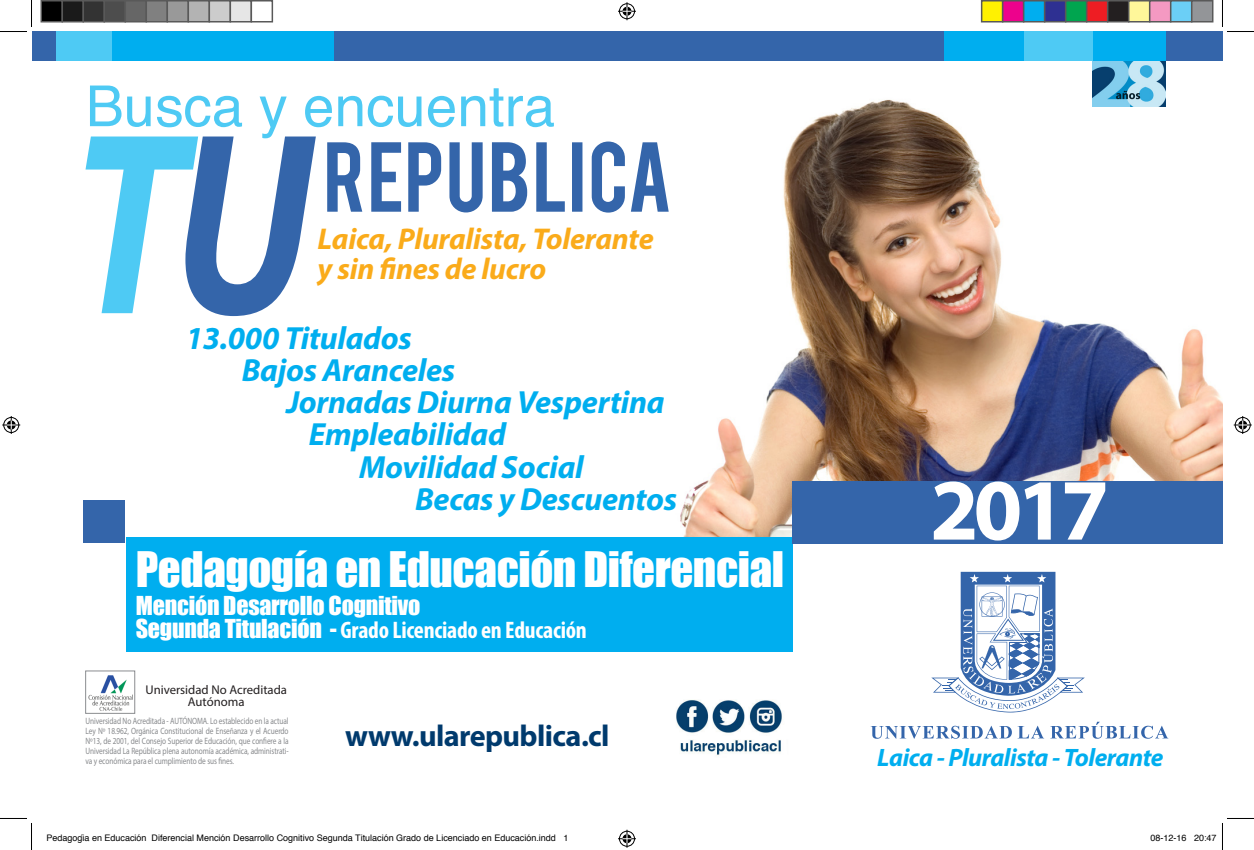
<style>
.page{position:relative;width:1254px;height:850px;background:#fff}
.page>*{position:absolute;margin:0;border:0;box-sizing:border-box;transform-origin:0 0}
.t1{font:45px "Impact";letter-spacing:-.01em;color:#fff}
.t2{font:italic 700 32.1px "Myriad Pro";letter-spacing:-.01em;color:#00aeef}
.t3{font:italic 700 30.15px "Myriad Pro";letter-spacing:-.01em;color:#faab1a}
.t4{font:700 30.15px "Myriad Pro";letter-spacing:-.02em;color:#003a6d}
.t5{font:italic 700 25.2px "Myriad Pro";letter-spacing:-.02em;color:#00aeef}
.t6{font:700 condensed 24px "Myriad Pro";letter-spacing:-.01em;color:#fff}
.t7{font:24px "Impact";letter-spacing:-.01em;color:#fff}
.t8{font:12.75px "Myriad Pro";color:#231f20}
.t9{font:9.15px/10.1px "Myriad Pro";letter-spacing:-.01em;color:#87898c;text-align:justify;scale:.8 1}
.t10{font:9px "Helvetica";color:#000}
.s1{font-family:"Impact";font-weight:400;font-stretch:normal}
</style>
<div class="page">
<img style="left:668px;top:99px;width:554px;height:438px">
<div style="left:126px;top:537px;width:666px;height:115px;background:#00aeef"></div>
<div style="left:84px;top:500px;width:41px;height:43px;background:#3465aa"></div>
<div style="left:792px;top:481px;width:430px;height:62px;background:#3465aa"></div>
<svg style="left:933px;top:481px;width:172px;height:59px"></svg>
<img style="left:1092px;top:61px;width:74px;height:45px">
<div style="left:32px;top:32px;width:1190px;height:29px;background:#3465aa"></div>
<div style="left:944px;top:32px;width:222px;height:29px;background:#00aeef"></div>
<div style="left:1024px;top:32px;width:68px;height:29px;background:#4ecaf4"></div>
<div style="left:112px;top:32px;width:222px;height:29px;background:#00aeef"></div>
<div style="left:57px;top:32px;width:55px;height:29px;background:#4ecaf4"></div>
<svg style="left:870px;top:725px;width:174px;height:13px"></svg>
<svg style="left:1050px;top:721px;width:118px;height:17px"></svg>
<svg style="left:931px;top:572px;width:153px;height:140px"></svg>
<img style="left:88px;top:675px;width:45px;height:36px">
<img style="left:676px;top:700px;width:107px;height:56px">
<svg style="left:86px;top:85px;width:582px;height:231px"></svg>
<svg style="left:0;top:0;width:32px;height:32px"></svg>
<svg style="left:0;top:818px;width:32px;height:32px"></svg>
<svg style="left:1222px;top:0;width:32px;height:32px"></svg>
<svg style="left:1222px;top:818px;width:32px;height:32px"></svg>
<svg style="left:618px;top:2px;width:18px;height:18px"></svg>
<svg style="left:618px;top:829px;width:18px;height:18px"></svg>
<svg style="left:2px;top:416px;width:18px;height:18px"></svg>
<svg style="left:1233px;top:416px;width:18px;height:18px"></svg>
<div style="left:41px;top:1px;width:21px;height:21px;background:#000"></div>
<div style="left:40px;top:0;width:23px;height:22px;border:2px solid #595959"></div>
<div style="left:62px;top:1px;width:21px;height:21px;background:#1a1a1a"></div>
<div style="left:62px;top:0;width:22px;height:22px;border:2px solid #595959"></div>
<div style="left:83px;top:1px;width:21px;height:21px;background:#333"></div>
<div style="left:82px;top:0;width:23px;height:22px;border:2px solid #595959"></div>
<div style="left:104px;top:1px;width:21px;height:21px;background:#4d4d4d"></div>
<div style="left:104px;top:0;width:22px;height:22px;border:2px solid #595959"></div>
<div style="left:125px;top:1px;width:21px;height:21px;background:#666"></div>
<div style="left:124px;top:0;width:23px;height:22px;border:2px solid #595959"></div>
<div style="left:146px;top:1px;width:21px;height:21px;background:#808080"></div>
<div style="left:146px;top:0;width:22px;height:22px;border:2px solid #595959"></div>
<div style="left:167px;top:1px;width:21px;height:21px;background:#999"></div>
<div style="left:166px;top:0;width:23px;height:22px;border:2px solid #595959"></div>
<div style="left:188px;top:1px;width:21px;height:21px;background:#b3b3b3"></div>
<div style="left:188px;top:0;width:22px;height:22px;border:2px solid #595959"></div>
<div style="left:209px;top:1px;width:21px;height:21px;background:#ccc"></div>
<div style="left:208px;top:0;width:23px;height:22px;border:2px solid #595959"></div>
<div style="left:230px;top:1px;width:21px;height:21px;background:#e6e6e6"></div>
<div style="left:230px;top:0;width:22px;height:22px;border:2px solid #595959"></div>
<div style="left:250px;top:0;width:23px;height:22px;border:2px solid #595959"></div>
<div style="left:981px;top:1px;width:21px;height:21px;background:#fff101"></div>
<div style="left:981px;top:0;width:22px;height:22px;border:2px solid #595959"></div>
<div style="left:1002px;top:1px;width:21px;height:21px;background:#ed028c"></div>
<div style="left:1002px;top:0;width:22px;height:22px;border:2px solid #595959"></div>
<div style="left:1023px;top:1px;width:21px;height:21px;background:#00aeef"></div>
<div style="left:1023px;top:0;width:22px;height:22px;border:2px solid #595959"></div>
<div style="left:1044px;top:1px;width:21px;height:21px;background:#2e3092"></div>
<div style="left:1044px;top:0;width:22px;height:22px;border:2px solid #595959"></div>
<div style="left:1065px;top:1px;width:21px;height:21px;background:#00a54f"></div>
<div style="left:1065px;top:0;width:22px;height:22px;border:2px solid #595959"></div>
<div style="left:1086px;top:1px;width:21px;height:21px;background:#ee1d23"></div>
<div style="left:1086px;top:0;width:22px;height:22px;border:2px solid #595959"></div>
<div style="left:1107px;top:1px;width:21px;height:21px;background:#231f20"></div>
<div style="left:1107px;top:0;width:22px;height:22px;border:2px solid #595959"></div>
<div style="left:1128px;top:1px;width:21px;height:21px;background:#fff79a"></div>
<div style="left:1128px;top:0;width:22px;height:22px;border:2px solid #595959"></div>
<div style="left:1149px;top:1px;width:21px;height:21px;background:#f499c2"></div>
<div style="left:1149px;top:0;width:22px;height:22px;border:2px solid #595959"></div>
<div style="left:1170px;top:1px;width:21px;height:21px;background:#6bcff6"></div>
<div style="left:1170px;top:0;width:22px;height:22px;border:2px solid #595959"></div>
<div style="left:1191px;top:1px;width:21px;height:21px;background:#939598"></div>
<div style="left:1191px;top:0;width:22px;height:22px;border:2px solid #595959"></div>
<p class="t3" style="left:317px;top:219px;width:338px">Laica, Pluralista, Tolerante</p>
<p class="t3" style="left:317px;top:249px;width:230px">y sin fines de lucro</p>
<p class="t2" style="left:186px;top:317px;width:228px">13.000 Titulados</p>
<p class="t2" style="left:242px;top:349px;width:215px">Bajos Aranceles</p>
<p class="t2" style="left:286px;top:381px;width:380px">Jornadas Diurna Vespertina</p>
<p class="t2" style="left:309px;top:414px;width:199px">Empleabilidad</p>
<p class="t2" style="left:359px;top:446px;width:226px">Movilidad Social</p>
<p class="t2" style="left:415px;top:478px;width:264px">Becas y Descuentos</p>
<p class="t1" style="left:136px;top:534px;width:650px">Pedagogía en Educación Diferencial</p>
<p class="t7" style="left:136px;top:587px;width:286px">Mención Desarrollo Cognitivo</p>
<p class="t6" style="left:136px;top:614px;width:452px"><span class="s1">Segunda Titulación -</span> Grado Licenciado en Educación</p>
<p class="t8" style="left:145px;top:681px;width:143px">Universidad No Acreditada</p>
<p class="t8" style="left:188px;top:694px;width:58px">Autónoma</p>
<p class="t9" style="left:86px;top:716px;width:255px">Universidad No Acreditada - AUTÓNOMA. Lo establecido en la actual Ley Nº 18.962, Orgánica Constitucional de Enseñanza y el Acuerdo Nº13, de 2001, del Consejo Superior de Educación, que confiere a la Universidad La República plena autonomía académica, administrati&shy;va y económica para el cumplimiento de sus fines.</p>
<p class="t4" style="left:345px;top:716px;width:266px">www.ularepublica.cl</p>
<p class="t5" style="left:877px;top:741px;width:288px">Laica - Pluralista - Tolerante</p>
<p class="t10" style="left:46px;top:831px;width:523px">Pedagogía en Educación Diferencial Mención Desarrollo Cognitivo Segunda Titulación Grado de Licenciado en Educación.indd 1</p>
<p class="t10" style="left:1150px;top:831px;width:68px">08-12-16 20:47</p>
</div>
